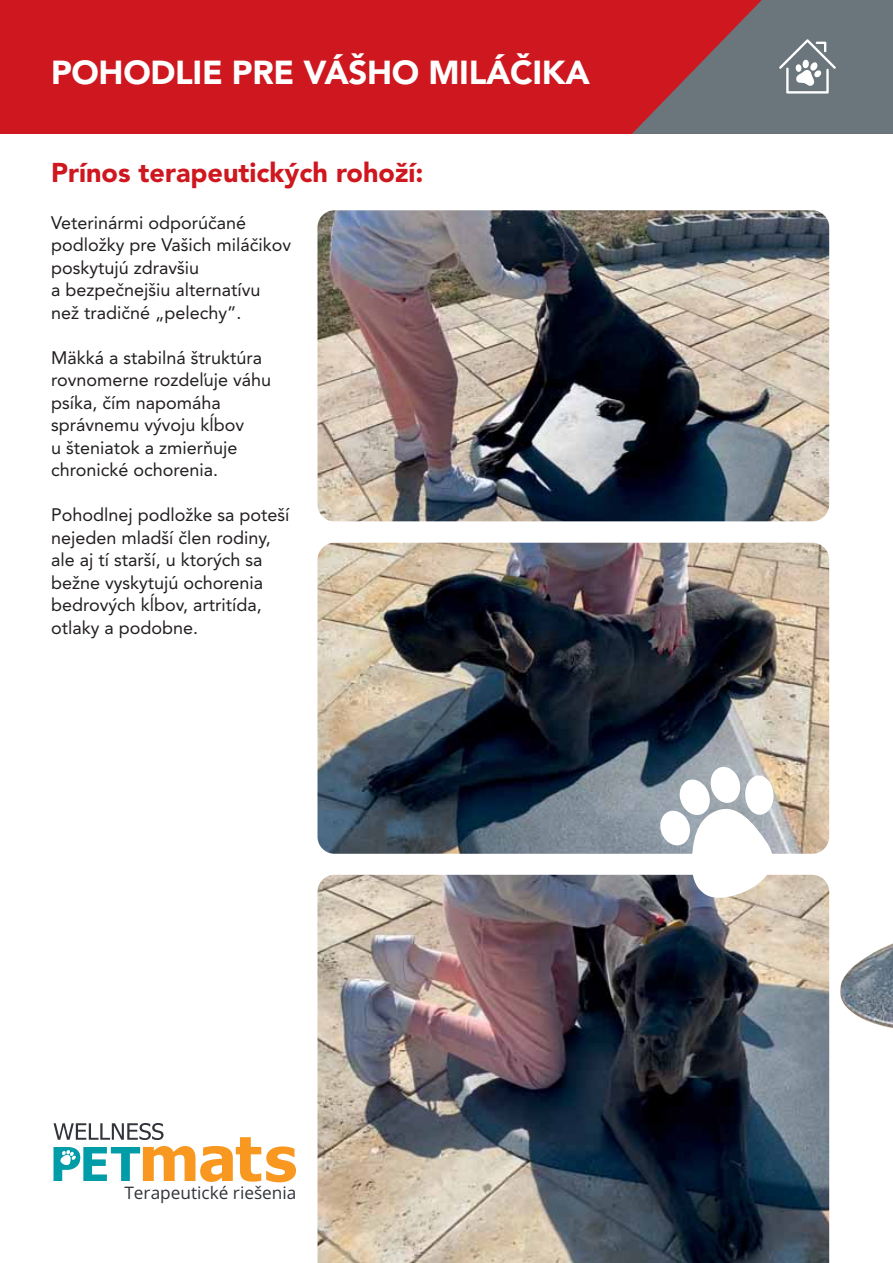
<style>
.page{position:relative;width:893px;height:1263px;background:#fff}
.page>*{position:absolute;margin:0;border:0;box-sizing:border-box;transform-origin:0 0}
.t1{font:900 33px "Avenir";letter-spacing:-.01em;color:#fff}
.t2{font:900 27px "Avenir";color:#ce171e}
.t3{font:18px/22.5px "Avenir";color:#231f20}
.t4{font:17.25px "Open Sans";color:#31343a}
</style>
<div class="page">
<img style="left:840px;top:943px;width:53px;height:85px">
<div style="left:0;top:0;width:893px;height:134px;background:#ce171e"></div>
<svg style="left:632px;top:0;width:261px;height:134px"></svg>
<img style="left:317px;top:210px;width:512px;height:311px;border-radius:17px">
<img style="left:317px;top:543px;width:512px;height:311px;border-radius:17px">
<img style="left:317px;top:875px;width:512px;height:388px">
<svg style="left:658px;top:765px;width:122px;height:143px"></svg>
<svg style="left:53px;top:1123px;width:243px;height:59px"></svg>
<h1 class="t1" style="left:51px;top:59px;width:540px">POHODLIE PRE VÁŠHO MILÁČIKA</h1>
<h2 class="t2" style="left:51px;top:162px;width:374px">Prínos terapeutických rohoží:</h2>
<p class="t3" style="left:51px;top:212px;width:242px">Veterinármi odporúčané podložky pre Vašich miláčikov poskytujú zdravšiu<br>a bezpečnejšiu alternatívu než tradičné „pelechy”.</p>
<p class="t3" style="left:51px;top:347px;width:222px">Mäkká a stabilná štruktúra rovnomerne rozdeľuje váhu psíka, čím napomáha správnemu vývoju kĺbov<br>u šteniatok a zmierňuje chronické ochorenia.</p>
<p class="t3" style="left:51px;top:505px;width:240px">Pohodlnej podložke sa poteší nejeden mladší člen rodiny, ale aj tí starší, u ktorých sa bežne vyskytujú ochorenia bedrových kĺbov, artritída, otlaky a podobne.</p>
<p class="t4" style="left:124px;top:1183px;width:174px">Terapeutické riešenia</p>
</div>
